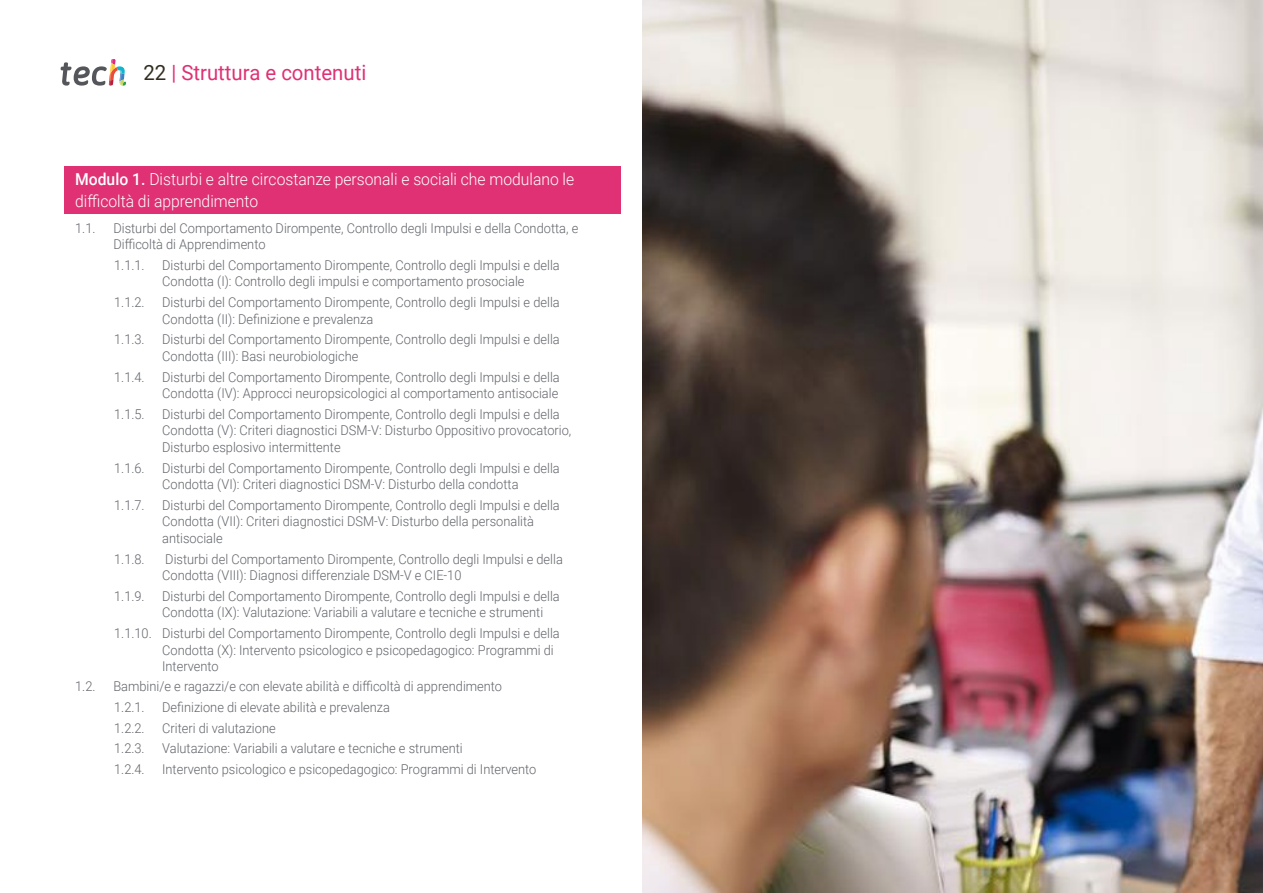
<style>
.page{position:relative;width:1263px;height:893px;background:#fff}
.page>*{position:absolute;margin:0;border:0;box-sizing:border-box;transform-origin:0 0}
.t1{font:21px "Roboto";color:#df3174}
.t2{font:300 16.5px/22.5px "Roboto";color:#fff;scale:.95 1}
.t3{font:300 13.5px/16.5px "Roboto";color:#61646a;scale:.95 1}
.s1{color:#312e20}
.s2{font-weight:500}
</style>
<div class="page">
<div style="left:64px;top:166px;width:557px;height:47px;background:#df3174"></div>
<img style="left:642px;top:0;width:621px;height:893px">
<svg style="left:61px;top:59px;width:65px;height:27px"></svg>
<h1 class="t1" style="left:144px;top:57px;width:224px"><span class="s1">22</span> | Struttura e contenuti</h1>
<p class="t2" style="left:75px;top:167px;width:527px"><span class="s2">Modulo 1.</span> Disturbi e altre circostanze personali e sociali che modulano le difficoltà di apprendimento</p>
<p class="t3" style="left:75px;top:220px;width:23px">1.1.</p>
<p class="t3" style="left:113px;top:220px;width:491px;line-height:15.8px">Disturbi del Comportamento Dirompente, Controllo degli Impulsi e della Condotta, e<br>Difficoltà di Apprendimento</p>
<p class="t3" style="left:114px;top:256px;width:34px">1.1.1.</p>
<p class="t3" style="left:162px;top:256px;width:420px">Disturbi del Comportamento Dirompente, Controllo degli Impulsi e della<br>Condotta (I): Controllo degli impulsi e comportamento prosociale</p>
<p class="t3" style="left:114px;top:294px;width:34px">1.1.2.</p>
<p class="t3" style="left:162px;top:294px;width:420px">Disturbi del Comportamento Dirompente, Controllo degli Impulsi e della<br>Condotta (II): Definizione e prevalenza</p>
<p class="t3" style="left:114px;top:331px;width:34px">1.1.3.</p>
<p class="t3" style="left:162px;top:331px;width:420px">Disturbi del Comportamento Dirompente, Controllo degli Impulsi e della<br>Condotta (III): Basi neurobiologiche</p>
<p class="t3" style="left:114px;top:368px;width:34px">1.1.4.</p>
<p class="t3" style="left:162px;top:368px;width:420px">Disturbi del Comportamento Dirompente, Controllo degli Impulsi e della<br>Condotta (IV): Approcci neuropsicologici al comportamento antisociale</p>
<p class="t3" style="left:114px;top:405px;width:34px">1.1.5.</p>
<p class="t3" style="left:162px;top:405px;width:432px">Disturbi del Comportamento Dirompente, Controllo degli Impulsi e della<br>Condotta (V): Criteri diagnostici DSM-V: Disturbo Oppositivo provocatorio,<br>Disturbo esplosivo intermittente</p>
<p class="t3" style="left:114px;top:459px;width:34px">1.1.6.</p>
<p class="t3" style="left:162px;top:459px;width:420px">Disturbi del Comportamento Dirompente, Controllo degli Impulsi e della<br>Condotta (VI): Criteri diagnostici DSM-V: Disturbo della condotta</p>
<p class="t3" style="left:114px;top:496px;width:34px">1.1.7.</p>
<p class="t3" style="left:162px;top:496px;width:420px">Disturbi del Comportamento Dirompente, Controllo degli Impulsi e della<br>Condotta (VII): Criteri diagnostici DSM-V: Disturbo della personalità antisociale</p>
<p class="t3" style="left:114px;top:550px;width:34px">1.1.8.</p>
<p class="t3" style="left:162px;top:550px;width:423px">Disturbi del Comportamento Dirompente, Controllo degli Impulsi e della<br>Condotta (VIII): Diagnosi differenziale DSM-V e CIE-10</p>
<p class="t3" style="left:114px;top:587px;width:34px">1.1.9.</p>
<p class="t3" style="left:162px;top:587px;width:420px">Disturbi del Comportamento Dirompente, Controllo degli Impulsi e della<br>Condotta (IX): Valutazione: Variabili a valutare e tecniche e strumenti</p>
<p class="t3" style="left:162px;top:625px;width:420px;text-indent:-48px">1.1.10. Disturbi del Comportamento Dirompente, Controllo degli Impulsi e della<br>Condotta (X): Intervento psicologico e psicopedagogico: Programmi di<br>Intervento</p>
<p class="t3" style="left:75px;top:678px;width:23px">1.2.</p>
<p class="t3" style="left:113px;top:676px;width:411px;line-height:20.7px">Bambini/e e ragazzi/e con elevate abilità e difficoltà di apprendimento<br>1.2.1.</p>
<p class="t3" style="left:162px;top:698px;width:241px">Definizione di elevate abilità e prevalenza</p>
<p class="t3" style="left:114px;top:719px;width:34px">1.2.2.</p>
<p class="t3" style="left:162px;top:719px;width:121px">Criteri di valutazione</p>
<p class="t3" style="left:114px;top:740px;width:34px">1.2.3.</p>
<p class="t3" style="left:162px;top:740px;width:318px">Valutazione: Variabili a valutare e tecniche e strumenti</p>
<p class="t3" style="left:114px;top:761px;width:34px">1.2.4.</p>
<p class="t3" style="left:162px;top:761px;width:395px">Intervento psicologico e psicopedagogico: Programmi di Intervento</p>
</div>
